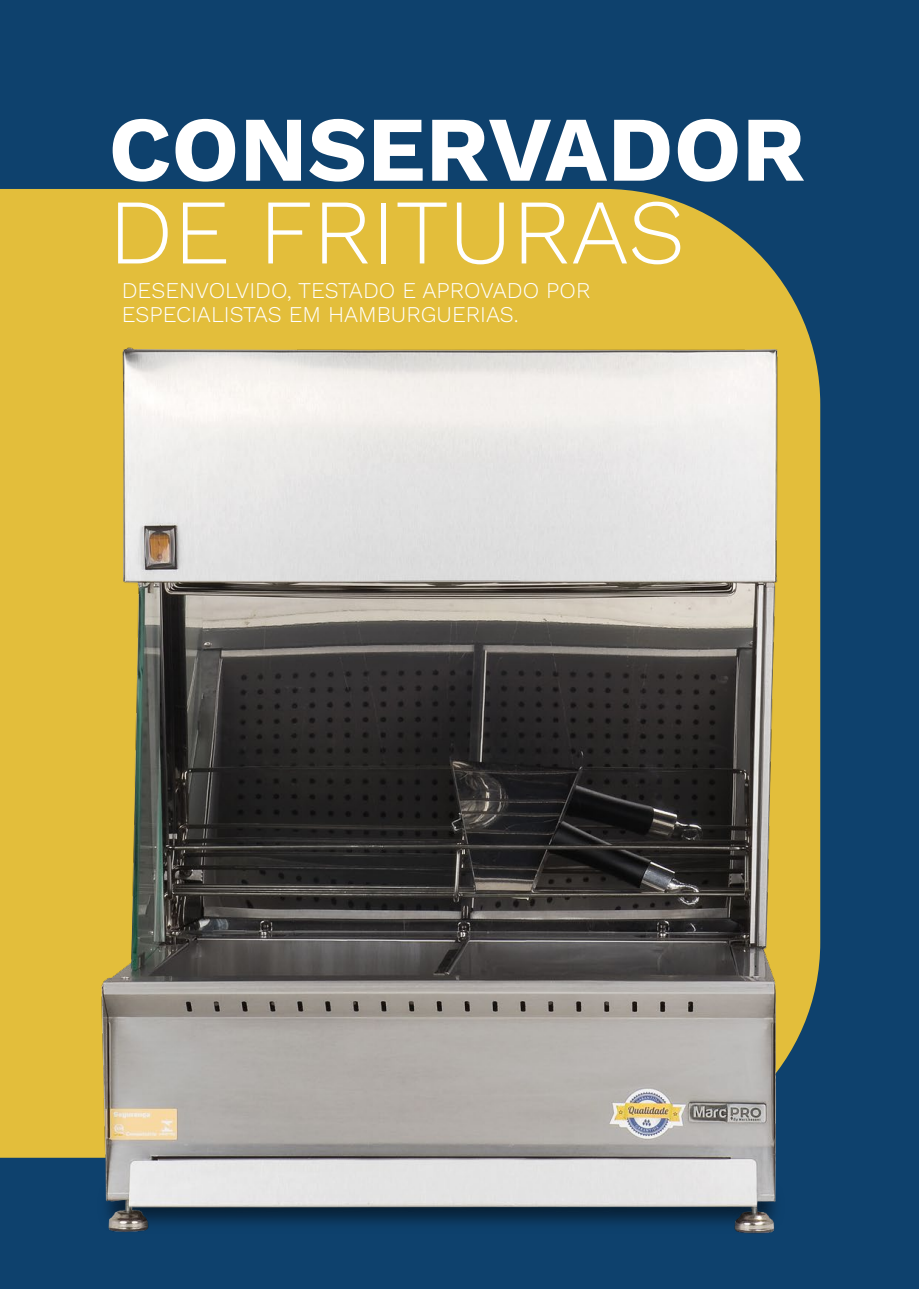
<style>
.page{position:relative;width:919px;height:1289px;background:#fff}
.page>*{position:absolute;margin:0;border:0;box-sizing:border-box;transform-origin:0 0}
.t1{font:700 92.25px "Work Sans";color:#fff}
.t2{font:300 92.25px "Work Sans";color:#fff}
.t3{font:300 22.5px/24px "Work Sans";color:#fff}
</style>
<div class="page">
<div style="left:0;top:0;width:918px;height:1288px;background:#0e416d"></div>
<div style="left:0;top:189px;width:767px;height:968px;background:#e3be3b"></div>
<img style="left:37px;top:262px;width:784px;height:972px">
<h1 class="t1" style="left:108px;top:79px;width:698px">CONSERVADOR</h1>
<h1 class="t2" style="left:108px;top:162px;width:578px">DE FRITURAS</h1>
<p class="t3" style="left:122px;top:277px;width:470px">DESENVOLVIDO, TESTADO E APROVADO POR<br>ESPECIALISTAS EM HAMBURGUERIAS.</p>
</div>
